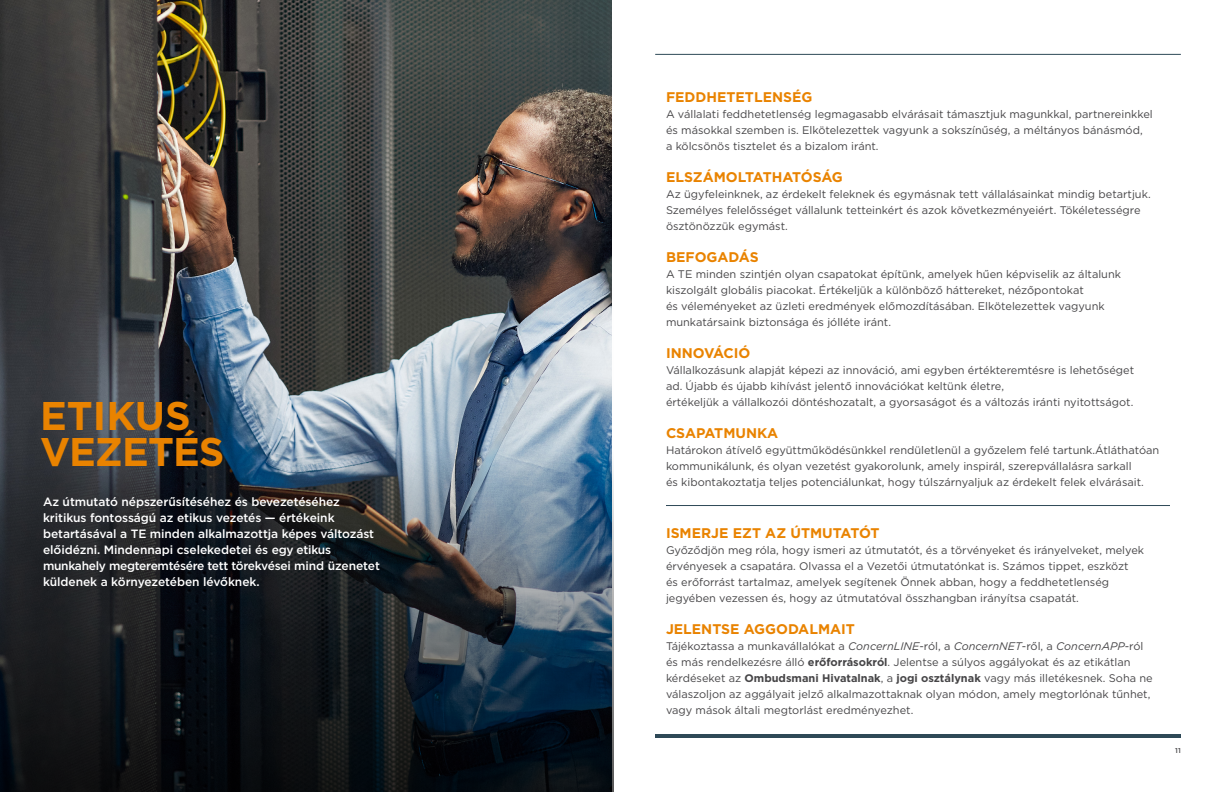
<style>
.page{position:relative;width:1224px;height:792px;background:#fff}
.page>*{position:absolute;margin:0;border:0;box-sizing:border-box;transform-origin:0 0}
.t1{font:700 40px/36px "Gotham";letter-spacing:-.025em;color:#e98300}
.t2{font:700 14px "Gotham";color:#e98300}
.t3{font:500 12px/16px "Gotham";letter-spacing:-.005em;color:#fff}
.t4{font:11px/16px "Gotham";color:#464547}
.t5{font:500 7px "Gotham";color:#464547}
.s1{font-style:italic}
.s2{font-weight:700}
</style>
<div class="page">
<hr style="left:655px;top:734px;width:526px;height:4px;background:#2e4957">
<hr style="left:655px;top:54px;width:526px;height:1px;background:#2e4957">
<img style="left:0;top:0;width:612px;height:287px">
<img style="left:0;top:287px;width:614px;height:505px">
<hr style="left:666px;top:505px;width:504px;height:1px;background:#2e4957">
<h1 class="t1" style="left:40px;top:398px;width:186px">ETIKUS<br>VEZETÉS</h1>
<p class="t3" style="left:43px;top:494px;width:339px">Az útmutató népszerűsítéséhez és bevezetéséhez kritikus fontosságú az etikus vezetés — értékeink betartásával a TE minden alkalmazottja képes változást előidézni. Mindennapi cselekedetei és egy etikus munkahely megteremtésére tett törekvései mind üzenetet küldenek a környezetében lévőknek.</p>
<p class="t2" style="left:666px;top:88px;width:148px">FEDDHETETLENSÉG</p>
<p class="t4" style="left:666px;top:106px;width:488px">A vállalati feddhetetlenség legmagasabb elvárásait támasztjuk magunkkal, partnereinkkel és másokkal szemben is. Elkötelezettek vagyunk a sokszínűség, a méltányos bánásmód,<br>a kölcsönös tisztelet és a bizalom iránt.</p>
<p class="t2" style="left:666px;top:168px;width:178px">ELSZÁMOLTATHATÓSÁG</p>
<p class="t4" style="left:666px;top:186px;width:486px">Az ügyfeleinknek, az érdekelt feleknek és egymásnak tett vállalásainkat mindig betartjuk.<br>Személyes felelősséget vállalunk tetteinkért és azok következményeiért. Tökéletességre ösztönözzük egymást.</p>
<p class="t2" style="left:666px;top:248px;width:94px">BEFOGADÁS</p>
<p class="t4" style="left:666px;top:266px;width:457px">A TE minden szintjén olyan csapatokat építünk, amelyek hűen képviselik az általunk kiszolgált globális piacokat. Értékeljük a különböző háttereket, nézőpontokat<br>és véleményeket az üzleti eredmények előmozdításában. Elkötelezettek vagyunk munkatársaink biztonsága és jólléte iránt.</p>
<p class="t2" style="left:666px;top:344px;width:86px">INNOVÁCIÓ</p>
<p class="t4" style="left:666px;top:362px;width:470px">Vállalkozásunk alapját képezi az innováció, ami egyben értékteremtésre is lehetőséget ad. Újabb és újabb kihívást jelentő innovációkat keltünk életre,<br>értékeljük a vállalkozói döntéshozatalt, a gyorsaságot és a változás iránti nyitottságot.</p>
<p class="t2" style="left:666px;top:424px;width:114px">CSAPATMUNKA</p>
<p class="t4" style="left:666px;top:442px;width:495px">Határokon átívelő együttműködésünkkel rendületlenül a győzelem felé tartunk.Átláthatóan kommunikálunk, és olyan vezetést gyakorolunk, amely inspirál, szerepvállalásra sarkall<br>és kibontakoztatja teljes potenciálunkat, hogy túlszárnyaljuk az érdekelt felek elvárásait.</p>
<p class="t2" style="left:666px;top:524px;width:215px">ISMERJE EZT AZ ÚTMUTATÓT</p>
<p class="t4" style="left:666px;top:542px;width:480px">Győződjön meg róla, hogy ismeri az útmutatót, és a törvényeket és irányelveket, melyek érvényesek a csapatára. Olvassa el a Vezetői útmutatónkat is. Számos tippet, eszközt<br>és erőforrást tartalmaz, amelyek segítenek Önnek abban, hogy a feddhetetlenség jegyében vezessen és, hogy az útmutatóval összhangban irányítsa csapatát.</p>
<p class="t2" style="left:666px;top:620px;width:191px">JELENTSE AGGODALMAIT</p>
<p class="t4" style="left:666px;top:638px;width:488px">Tájékoztassa a munkavállalókat a <span class="s1">ConcernLINE</span>-ról, a <span class="s1">ConcernNET</span>-ről, a <span class="s1">ConcernAPP</span>-ról és más rendelkezésre álló <span class="s2">erőforrásokról</span>. Jelentse a súlyos aggályokat és az etikátlan kérdéseket az <span class="s2">Ombudsmani Hivatalnak</span>, a <span class="s2">jogi osztálynak</span> vagy más illetékesnek. Soha ne válaszoljon az aggályait jelző alkalmazottaknak olyan módon, amely megtorlónak tűnhet, vagy mások általi megtorlást eredményezhet.</p>
<p class="t5" style="left:1175px;top:746px;width:7px">11</p>
</div>
